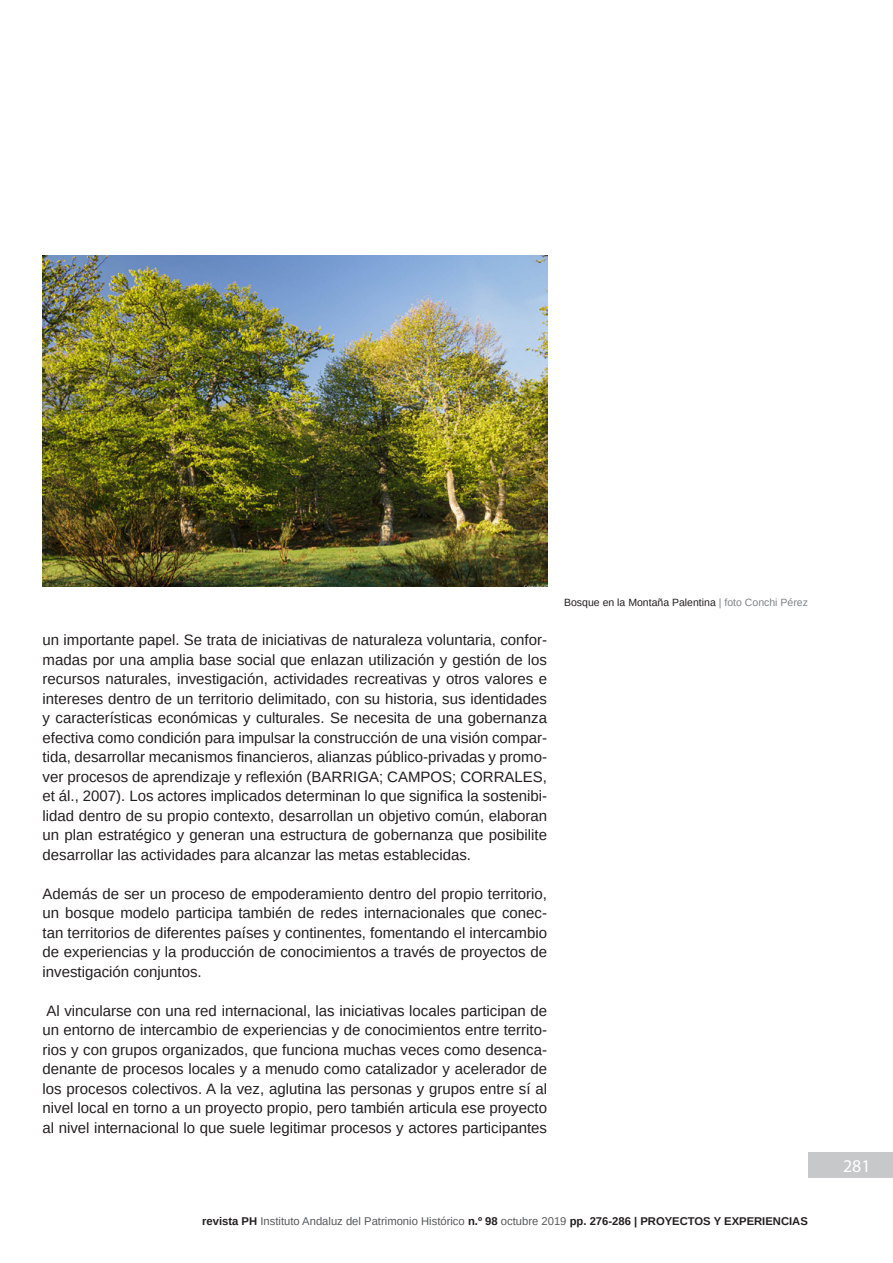
<style>
.page{position:relative;width:893px;height:1263px;background:#fff}
.page>*{position:absolute;margin:0;border:0;box-sizing:border-box;transform-origin:0 0}
.t1{font:18px "Myriad Pro";color:#fff}
.t2{font:15px/19.5px "Arimo";color:#231f20;text-align:justify}
.t3{font:11.25px "Arimo";color:#57585a}
.Pie_de_Foto{font:10.5px "Arimo";color:#231f20}
.s1{color:#808285}
.s2{font-weight:700;color:#231f20}
</style>
<div class="page">
<div style="left:808px;top:1152px;width:85px;height:26px;background:#c7c8ca"></div>
<img style="left:43px;top:255px;width:504px;height:332px">
<p class="t2" style="left:43px;top:630px;width:506px">un importante papel. Se trata de iniciativas de naturaleza voluntaria, confor&shy;madas por una amplia base social que enlazan utilización y gestión de los recursos naturales, investigación, actividades recreativas y otros valores e intereses dentro de un territorio delimitado, con su historia, sus identidades y características económicas y culturales. Se necesita de una gobernanza efectiva como condición para impulsar la construcción de una visión compar&shy;tida, desarrollar mecanismos financieros, alianzas público-privadas y promo&shy;ver procesos de aprendizaje y reflexión (BARRIGA; CAMPOS; CORRALES, et ál., 2007). Los actores implicados determinan lo que significa la sostenibi&shy;lidad dentro de su propio contexto, desarrollan un objetivo común, elaboran un plan estratégico y generan una estructura de gobernanza que posibilite desarrollar las actividades para alcanzar las metas establecidas.</p>
<p class="t2" style="left:43px;top:884px;width:506px">Además de ser un proceso de empoderamiento dentro del propio territorio, un bosque modelo participa también de redes internacionales que conec&shy;tan territorios de diferentes países y continentes, fomentando el intercambio de experiencias y la producción de conocimientos a través de proyectos de investigación conjuntos.</p>
<p class="t2" style="left:43px;top:1001px;width:506px">Al vincularse con una red internacional, las iniciativas locales participan de un entorno de intercambio de experiencias y de conocimientos entre territo&shy;rios y con grupos organizados, que funciona muchas veces como desenca&shy;denante de procesos locales y a menudo como catalizador y acelerador de los procesos colectivos. A la vez, aglutina las personas y grupos entre sí al nivel local en torno a un proyecto propio, pero también articula ese proyecto al nivel internacional lo que suele legitimar procesos y actores participantes</p>
<p class="Pie_de_Foto" style="left:564px;top:596px;width:245px">Bosque en la Montaña Palentina <span class="s1">| foto Conchi Pérez</span></p>
<p class="t3" style="left:202px;top:1213px;width:607px"><span class="s2">revista PH</span> Instituto Andaluz del Patrimonio Histórico <span class="s2">n.º 98</span> octubre 2019 <span class="s2">pp. 276-286 | PROYECTOS Y EXPERIENCIAS</span></p>
<p class="t1" style="left:843px;top:1155px;width:29px">281</p>
</div>
